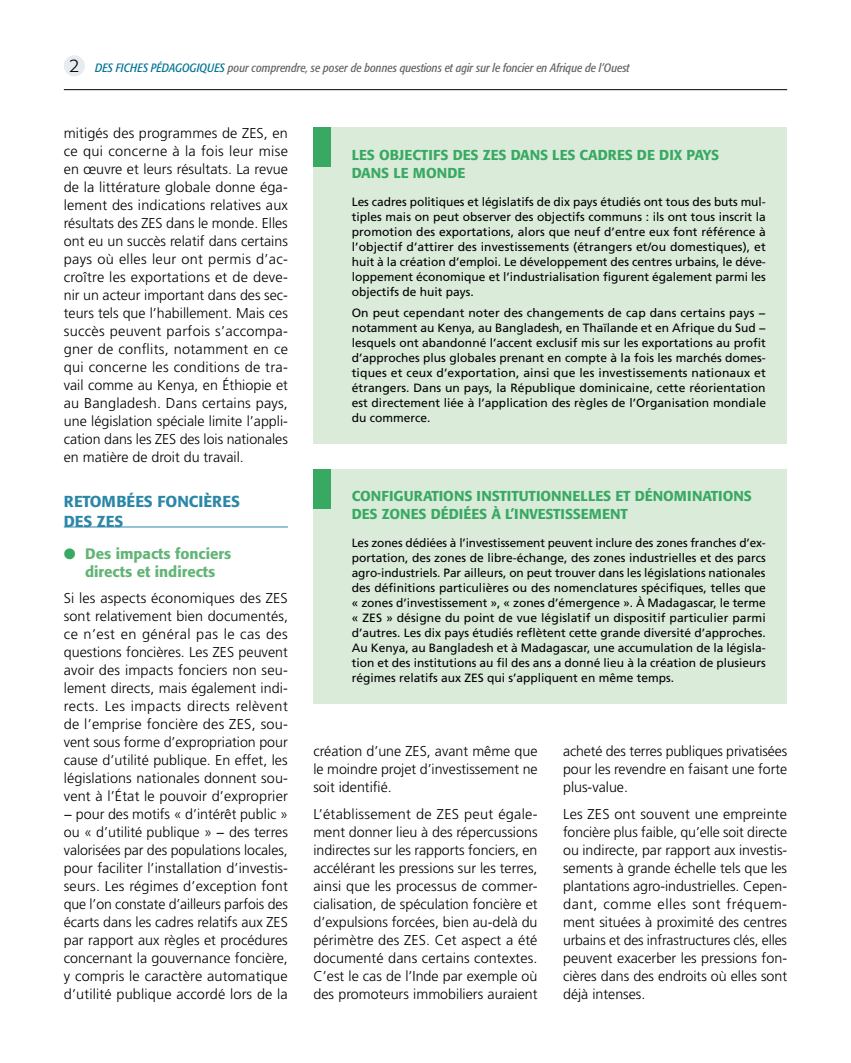
<style>
.page{position:relative;width:851px;height:1063px;background:#fff}
.page>*{position:absolute;margin:0;border:0;box-sizing:border-box;transform-origin:0 0}
.t1{font:300 18px "Formata";color:#000}
.t2{font:500 15.75px/19.5px "Formata";color:#2b87a7}
.t3{font:500 15px/18px "Formata";color:#62b576;text-align:center}
.t4{font:300 14.25px/18px "Frutiger LT Std";color:#000;text-align:justify}
.t5{font:500 14.25px/18px "Formata";color:#38a962}
.t6{font:12px/15px "Frutiger LT Std";color:#000;text-align:justify}
.t7{font:italic condensed 12px "Formata";color:#646567}
.s1{color:#007496}
.s2{color:#38a962}
</style>
<div class="page">
<hr style="left:64px;top:527px;width:224px;height:1px;background:#2b87a7">
<div style="left:64px;top:55px;width:21px;height:21px;background:#e6ecf1;border-radius:50%"></div>
<hr style="left:64px;top:89px;width:723px;height:1px;background:#000">
<div style="left:313px;top:128px;width:474px;height:316px;background:#daebda"></div>
<div style="left:313px;top:128px;width:17px;height:39px;background:#38a962"></div>
<div style="left:313px;top:469px;width:474px;height:235px;background:#daebda"></div>
<div style="left:313px;top:469px;width:17px;height:39px;background:#38a962"></div>
<p class="t1" style="left:69px;top:55px;width:12px">2</p>
<p class="t7" style="left:95px;top:61px;width:536px"><span class="s1">DES FICHES PÉDAGOGIQUES</span> pour comprendre, se poser de bonnes questions et agir sur le foncier en Afrique de l’Ouest</p>
<p class="t4" style="left:64px;top:125px;width:226px">mitigés des programmes de ZES, en ce qui concerne à la fois leur mise en œuvre et leurs résultats. La revue de la littérature globale donne éga&shy;lement des indications relatives aux résultats des ZES dans le monde. Elles ont eu un succès relatif dans certains pays où elles leur ont permis d’ac&shy;croître les exportations et de deve&shy;nir un acteur important dans des sec&shy;teurs tels que l’habillement. Mais ces succès peuvent parfois s’accompa&shy;gner de conflits, notamment en ce qui concerne les conditions de tra&shy;vail comme au Kenya, en Éthiopie et au Bangladesh. Dans certains pays, une législation spéciale limite l’appli&shy;cation dans les ZES des lois nationales en matière de droit du travail.</p>
<p class="t2" style="left:64px;top:492px;width:177px">RETOMBÉES FONCIÈRES<br>DES ZES</p>
<p class="t3" style="left:64px;top:544px;width:169px"><span class="s2">●</span> Des impacts fonciers directs et indirects</p>
<p class="t4" style="left:64px;top:589px;width:226px">Si les aspects économiques des ZES sont relativement bien documentés, ce n’est en général pas le cas des questions foncières. Les ZES peuvent avoir des impacts fonciers non seu&shy;lement directs, mais également indi&shy;rects. Les impacts directs relèvent de l’emprise foncière des ZES, sou&shy;vent sous forme d’expropriation pour cause d’utilité publique. En effet, les législations nationales donnent sou&shy;vent à l’État le pouvoir d’exproprier − pour des motifs « d’intérêt public » ou « d’utilité publique » − des terres valorisées par des populations locales, pour faciliter l’installation d’investis&shy;seurs. Les régimes d’exception font que l’on constate d’ailleurs parfois des écarts dans les cadres relatifs aux ZES par rapport aux règles et procédures concernant la gouvernance foncière, y compris le caractère automatique d’utilité publique accordé lors de la</p>
<p class="t5" style="left:351px;top:146px;width:369px">LES OBJECTIFS DES ZES DANS LES CADRES DE DIX PAYS<br>DANS LE MONDE</p>
<p class="t6" style="left:351px;top:194px;width:415px">Les cadres politiques et législatifs de dix pays étudiés ont tous des buts mul&shy;tiples mais on peut observer des objectifs communs : ils ont tous inscrit la promotion des exportations, alors que neuf d’entre eux font référence à l’objectif d’attirer des investissements (étrangers et/ou domestiques), et huit à la création d’emploi. Le développement des centres urbains, le déve&shy;loppement économique et l’industrialisation figurent également parmi les objectifs de huit pays.</p>
<p class="t6" style="left:351px;top:306px;width:416px">On peut cependant noter des changements de cap dans certains pays − notamment au Kenya, au Bangladesh, en Thaïlande et en Afrique du Sud − lesquels ont abandonné l’accent exclusif mis sur les exportations au profit d’approches plus globales prenant en compte à la fois les marchés domes&shy;tiques et ceux d’exportation, ainsi que les investissements nationaux et étrangers. Dans un pays, la République dominicaine, cette réorientation est directement liée à l’application des règles de l’Organisation mondiale du commerce.</p>
<p class="t5" style="left:351px;top:487px;width:401px">CONFIGURATIONS INSTITUTIONNELLES ET DÉNOMINATIONS<br>DES ZONES DÉDIÉES À L’INVESTISSEMENT</p>
<p class="t6" style="left:351px;top:535px;width:415px">Les zones dédiées à l’investissement peuvent inclure des zones franches d’ex&shy;portation, des zones de libre-échange, des zones industrielles et des parcs agro-industriels. Par ailleurs, on peut trouver dans les législations nationales des définitions particulières ou des nomenclatures spécifiques, telles que « zones d’investissement », « zones d’émergence ». À Madagascar, le terme « ZES » désigne du point de vue législatif un dispositif particulier parmi d’autres. Les dix pays étudiés reflètent cette grande diversité d’approches.<br>Au Kenya, au Bangladesh et à Madagascar, une accumulation de la législa&shy;tion et des institutions au fil des ans a donné lieu à la création de plusieurs régimes relatifs aux ZES qui s’appliquent en même temps.</p>
<p class="t4" style="left:313px;top:743px;width:226px">création d’une ZES, avant même que le moindre projet d’investissement ne soit identifié.</p>
<p class="t4" style="left:313px;top:805px;width:226px">L’établissement de ZES peut égale&shy;ment donner lieu à des répercussions indirectes sur les rapports fonciers, en accélérant les pressions sur les terres, ainsi que les processus de commer&shy;cialisation, de spéculation foncière et d’expulsions forcées, bien au-delà du périmètre des ZES. Cet aspect a été documenté dans certains contextes.<br>C’est le cas de l’Inde par exemple où des promoteurs immobiliers auraient</p>
<p class="t4" style="left:563px;top:743px;width:226px">acheté des terres publiques privatisées pour les revendre en faisant une forte plus-value.</p>
<p class="t4" style="left:563px;top:805px;width:225px">Les ZES ont souvent une empreinte foncière plus faible, qu’elle soit directe ou indirecte, par rapport aux investis&shy;sements à grande échelle tels que les plantations agro-industrielles. Cepen&shy;dant, comme elles sont fréquem&shy;ment situées à proximité des centres urbains et des infrastructures clés, elles peuvent exacerber les pressions fon&shy;cières dans des endroits où elles sont déjà intenses.</p>
</div>
